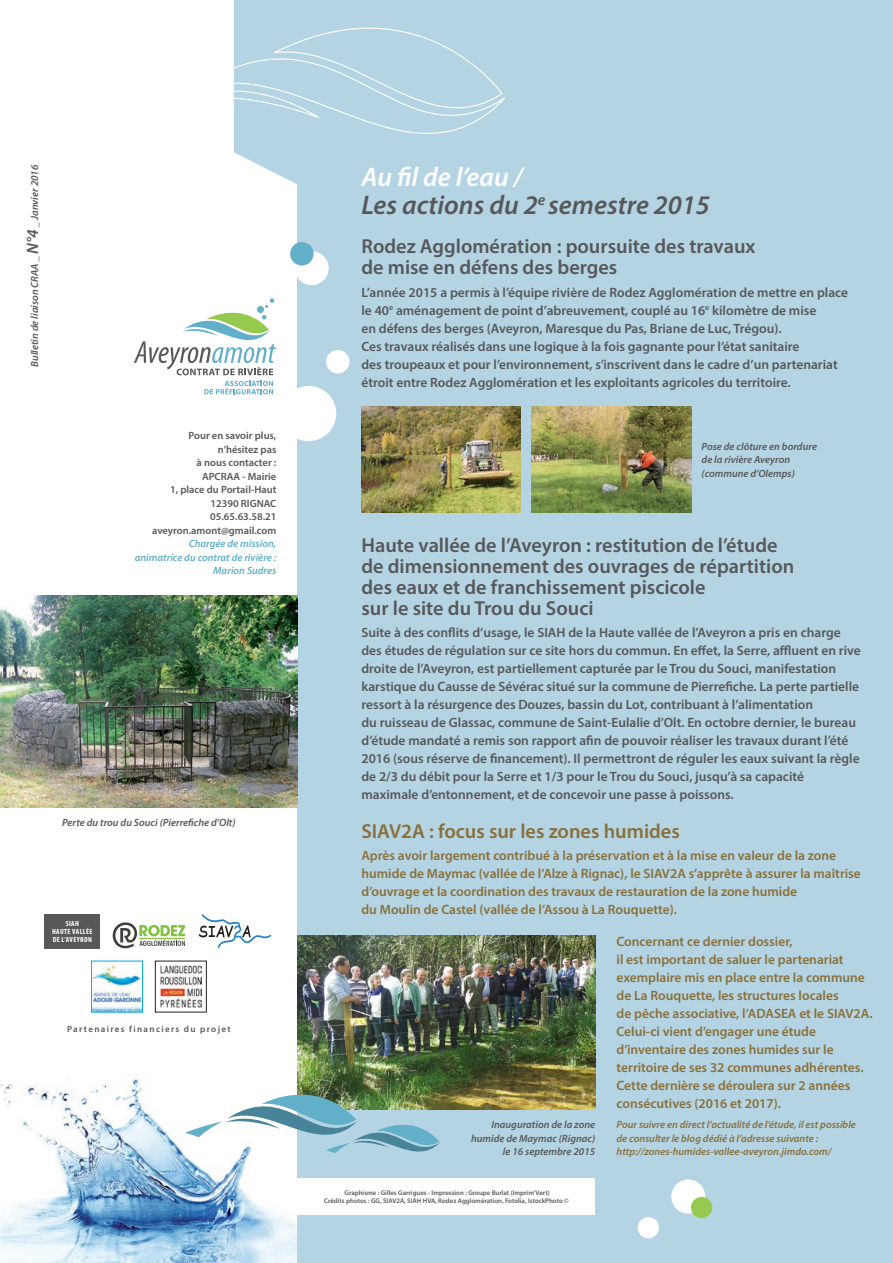
<style>
.page{position:relative;width:893px;height:1263px;background:#fff}
.page>*{position:absolute;margin:0;border:0;box-sizing:border-box;transform-origin:0 0}
.t1{font:italic 600 27px "Myriad Pro";color:#57585a}
.t2{font:italic 600 27px "Myriad Pro";color:#fff}
.t3{font:600 20.25px "Myriad Pro";color:#57585a}
.t4{font:600 20.25px "Myriad Pro";color:#89703b}
.t5{font:600 13.5px/18px "Myriad Pro";color:#57585a}
.t6{font:600 13.5px/18px "Myriad Pro";color:#89703b}
.t7{font:italic 600 10.5px "Myriad Pro";color:#57585a}
.t8{font:italic 600 10.5px "Myriad Pro";color:#89703b}
.t9{font:600 10.5px "Myriad Pro";color:#57585a}
.t10{font:italic 600 10.5px "Myriad Pro";color:#61afc8}
.t11{font:600 9px "Myriad Pro";letter-spacing:.15em;color:#57585a}
.t12{font:700 condensed 7.5px "Myriad Pro";letter-spacing:.05em;color:#fff}
.t13{font:600 6.75px "Myriad Pro";color:#57585a}
.s1{font-size:16.5px}
</style>
<div class="page">
<img style="left:0;top:1039px;width:298px;height:224px">
<div style="left:298px;top:0;width:595px;height:1263px;background:#b4d4e4"></div>
<div style="left:295px;top:251px;width:34px;height:34px;background:#fff;border-radius:50%"></div>
<div style="left:281px;top:386px;width:55px;height:55px;background:#fff;border-radius:50%"></div>
<div style="left:326px;top:350px;width:23px;height:23px;background:#fff;border-radius:50%"></div>
<div style="left:290px;top:242px;width:24px;height:23px;background:#61afc8;border-radius:50%"></div>
<div style="left:298px;top:1178px;width:297px;height:36px;background:#fff"></div>
<svg style="left:204px;top:381px;width:69px;height:13px"></svg>
<svg style="left:134px;top:298px;width:142px;height:77px"></svg>
<img style="left:298px;top:935px;width:297px;height:175px">
<img style="left:0;top:595px;width:298px;height:213px">
<svg style="left:234px;top:0;width:271px;height:198px"></svg>
<img style="left:185px;top:1076px;width:255px;height:92px">
<img style="left:361px;top:406px;width:160px;height:106px">
<img style="left:531px;top:406px;width:160px;height:106px">
<img style="left:160px;top:966px;width:41px;height:41px">
<div style="left:155px;top:961px;width:52px;height:51px;border:1px solid #231f20"></div>
<img style="left:93px;top:964px;width:48px;height:46px">
<div style="left:91px;top:961px;width:52px;height:51px;border:1px solid #00abe9"></div>
<svg style="left:199px;top:914px;width:72px;height:34px"></svg>
<div style="left:45px;top:914px;width:55px;height:34px;background:#57585a"></div>
<svg style="left:113px;top:922px;width:72px;height:26px"></svg>
<div style="left:638px;top:1217px;width:21px;height:21px;background:#fff;border-radius:50%"></div>
<div style="left:671px;top:1179px;width:34px;height:34px;background:#fff;border-radius:50%"></div>
<div style="left:691px;top:1197px;width:21px;height:21px;background:#96ca4e;border-radius:50%"></div>
<p class="t7" style="left:28px;top:367px;width:204px;rotate:-90deg">Bulletin de liaison CRAA _ <span class="s1">N°4</span> _ Janvier 2016</p>
<p class="t9" style="left:188px;top:429px;width:89px">Pour en savoir plus,</p>
<p class="t9" style="left:218px;top:442px;width:60px">n’hésitez pas</p>
<p class="t9" style="left:197px;top:456px;width:81px">à nous contacter :</p>
<p class="t9" style="left:202px;top:469px;width:76px">APCRAA - Mairie</p>
<p class="t9" style="left:170px;top:483px;width:108px">1, place du Portail-Haut</p>
<p class="t9" style="left:211px;top:496px;width:67px">12390 RIGNAC</p>
<p class="t9" style="left:210px;top:510px;width:68px">05.65.63.58.21</p>
<p class="t9" style="left:152px;top:523px;width:126px">aveyron.amont@gmail.com</p>
<p class="t10" style="left:189px;top:537px;width:89px">Chargée de mission,</p>
<p class="t10" style="left:135px;top:550px;width:143px">animatrice du contrat de rivière :</p>
<p class="t10" style="left:213px;top:564px;width:65px">Marion Sudres</p>
<p class="t7" style="left:62px;top:816px;width:175px">Perte du trou du Souci (Pierrefiche d’Olt)</p>
<p class="t12" style="left:66px;top:919px;width:15px">SIAH</p>
<p class="t12" style="left:52px;top:927px;width:42px">HAUTE VALLÉE</p>
<p class="t12" style="left:53px;top:935px;width:41px">DE L’AVEYRON</p>
<p class="t11" style="left:67px;top:1023px;width:165px">Partenaires financiers du projet</p>
<p class="t2" style="left:361px;top:160px;width:163px">Au fil de l’eau /</p>
<p class="t1" style="left:361px;top:188px;width:350px">Les actions du 2<sup>e</sup> semestre 2015</p>
<p class="t3" style="left:361px;top:234px;width:396px">Rodez Agglomération : poursuite des travaux</p>
<p class="t3" style="left:361px;top:255px;width:257px">de mise en défens des berges</p>
<p class="t5" style="left:361px;top:283px;width:488px">L’année 2015 a permis à l’équipe rivière de Rodez Agglomération de mettre en place</p>
<p class="t5" style="left:361px;top:301px;width:456px">le 40<sup>e</sup> aménagement de point d’abreuvement, couplé au 16<sup>e</sup> kilomètre de mise</p>
<p class="t5" style="left:361px;top:319px;width:422px">en défens des berges (Aveyron, Maresque du Pas, Briane de Luc, Trégou).</p>
<p class="t5" style="left:361px;top:337px;width:440px">Ces travaux réalisés dans une logique à la fois gagnante pour l’état sanitaire</p>
<p class="t5" style="left:361px;top:355px;width:478px">des troupeaux et pour l’environnement, s’inscrivent dans le cadre d’un partenariat étroit entre Rodez Agglomération et les exploitants agricoles du territoire.</p>
<p class="t7" style="left:702px;top:439px;width:117px">Pose de clôture en bordure</p>
<p class="t7" style="left:702px;top:453px;width:90px">de la rivière Aveyron</p>
<p class="t7" style="left:702px;top:466px;width:95px">(commune d’Olemps)</p>
<p class="t3" style="left:361px;top:532px;width:418px">Haute vallée de l’Aveyron : restitution de l’étude</p>
<p class="t3" style="left:361px;top:553px;width:434px">de dimensionnement des ouvrages de répartition</p>
<p class="t3" style="left:361px;top:574px;width:346px">des eaux et de franchissement piscicole</p>
<p class="t3" style="left:361px;top:595px;width:234px">sur le site du Trou du Souci</p>
<p class="t5" style="left:361px;top:623px;width:481px">Suite à des conflits d’usage, le SIAH de la Haute vallée de l’Aveyron a pris en charge</p>
<p class="t5" style="left:361px;top:641px;width:501px">des études de régulation sur ce site hors du commun. En effet, la Serre, affluent en rive droite de l’Aveyron, est partiellement capturée par le Trou du Souci, manifestation karstique du Causse de Sévérac situé sur la commune de Pierrefiche. La perte partielle ressort à la résurgence des Douzes, bassin du Lot, contribuant à l’alimentation</p>
<p class="t5" style="left:361px;top:713px;width:500px">du ruisseau de Glassac, commune de Saint-Eulalie d’Olt. En octobre dernier, le bureau d’étude mandaté a remis son rapport afin de pouvoir réaliser les travaux durant l’été 2016 (sous réserve de financement). Il permettront de réguler les eaux suivant la règle de 2/3 du débit pour la Serre et 1/3 pour le Trou du Souci, jusqu’à sa capacité</p>
<p class="t5" style="left:361px;top:785px;width:374px">maximale d’entonnement, et de concevoir une passe à poissons.</p>
<p class="t4" style="left:361px;top:818px;width:320px">SIAV2A : focus sur les zones humides</p>
<p class="t6" style="left:361px;top:846px;width:501px">Après avoir largement contribué à la préservation et à la mise en valeur de la zone humide de Maymac (vallée de l’Alze à Rignac), le SIAV2A s’apprête à assurer la maîtrise d’ouvrage et la coordination des travaux de restauration de la zone humide</p>
<p class="t6" style="left:361px;top:900px;width:317px">du Moulin de Castel (vallée de l’Assou à La Rouquette).</p>
<p class="t7" style="left:491px;top:1118px;width:105px">Inauguration de la zone</p>
<p class="t7" style="left:471px;top:1132px;width:126px">humide de Maymac (Rignac)</p>
<p class="t7" style="left:503px;top:1145px;width:94px">le 16 septembre 2015</p>
<p class="t13" style="left:344px;top:1188px;width:207px">Graphisme : Gilles Garrigues - Impression : Groupe Burlat (Imprim’Vert)</p>
<p class="t13" style="left:324px;top:1196px;width:246px">Crédits photos : GG, SIAV2A, SIAH HVA, Rodez Agglomération, Fotolia, IstockPhoto ©</p>
<p class="t6" style="left:617px;top:932px;width:177px">Concernant ce dernier dossier,</p>
<p class="t6" style="left:617px;top:950px;width:229px">il est important de saluer le partenariat</p>
<p class="t6" style="left:617px;top:968px;width:250px">exemplaire mis en place entre la commune</p>
<p class="t6" style="left:617px;top:986px;width:224px">de La Rouquette, les structures locales</p>
<p class="t6" style="left:617px;top:1004px;width:257px">de pêche associative, l’ADASEA et le SIAV2A.</p>
<p class="t6" style="left:617px;top:1022px;width:201px">Celui-ci vient d’engager une étude</p>
<p class="t6" style="left:617px;top:1040px;width:219px">d’inventaire des zones humides sur le</p>
<p class="t6" style="left:617px;top:1058px;width:248px">territoire de ses 32 communes adhérentes.<br>Cette dernière se déroulera sur 2 années</p>
<p class="t6" style="left:617px;top:1094px;width:166px">consécutives (2016 et 2017).</p>
<p class="t8" style="left:617px;top:1118px;width:241px">Pour suivre en direct l’actualité de l’étude, il est possible</p>
<p class="t8" style="left:617px;top:1132px;width:203px">de consulter le blog dédié à l’adresse suivante :</p>
<p class="t8" style="left:617px;top:1145px;width:216px">http://zones-humides-vallee-aveyron.jimdo.com/</p>
</div>
